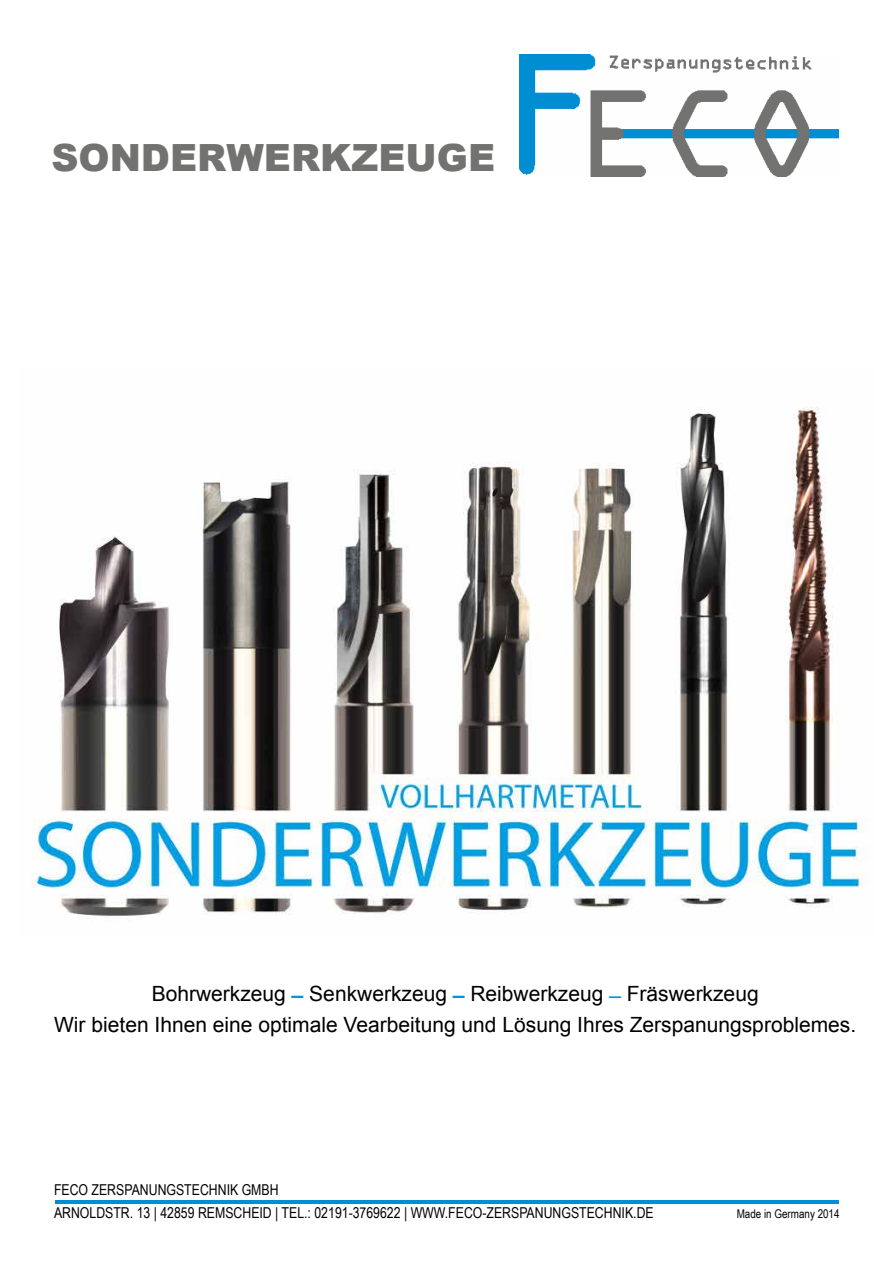
<style>
.page{position:relative;width:893px;height:1263px;background:#fff}
.page>*{position:absolute;margin:0;border:0;box-sizing:border-box;transform-origin:0 0}
.t1{font:900 37.5px "Arial";color:#727270}
.t2{font:21px/31.5px "Arial";color:#000;text-align:center}
.t3{font:15px/22.5px "Arial Narrow";color:#000}
.t4{font:12px "Arial Narrow";color:#000}
.s1{font-weight:700;color:#0095da}
.s2{color:#0095da}
</style>
<div class="page">
<img style="left:519px;top:54px;width:320px;height:122px">
<hr style="left:55px;top:1200px;width:784px;height:3px;background:#008ed4">
<img style="left:32px;top:407px;width:835px;height:509px">
<h1 class="t1" style="left:51px;top:131px;width:445px">SONDERWERKZEUGE</h1>
<p class="t2" style="left:54px;top:978px;width:803px">Bohrwerkzeug <span class="s1">̶</span>Senkwerkzeug <span class="s1">̶</span>Reibwerkzeug <span class="s2">̶</span>Fräswerkzeug<br>Wir bieten Ihnen eine optimale Vearbeitung und Lösung Ihres Zerspanungsproblemes.</p>
<p class="t3" style="left:54px;top:1178px;width:601px">FECO ZERSPANUNGSTECHNIK GMBH<br>ARNOLDSTR. 13 | 42859 REMSCHEID | TEL.: 02191-3769622 | WWW.FECO-ZERSPANUNGSTECHNIK.DE</p>
<p class="t4" style="left:737px;top:1204px;width:104px">Made in Germany 2014</p>
</div>
